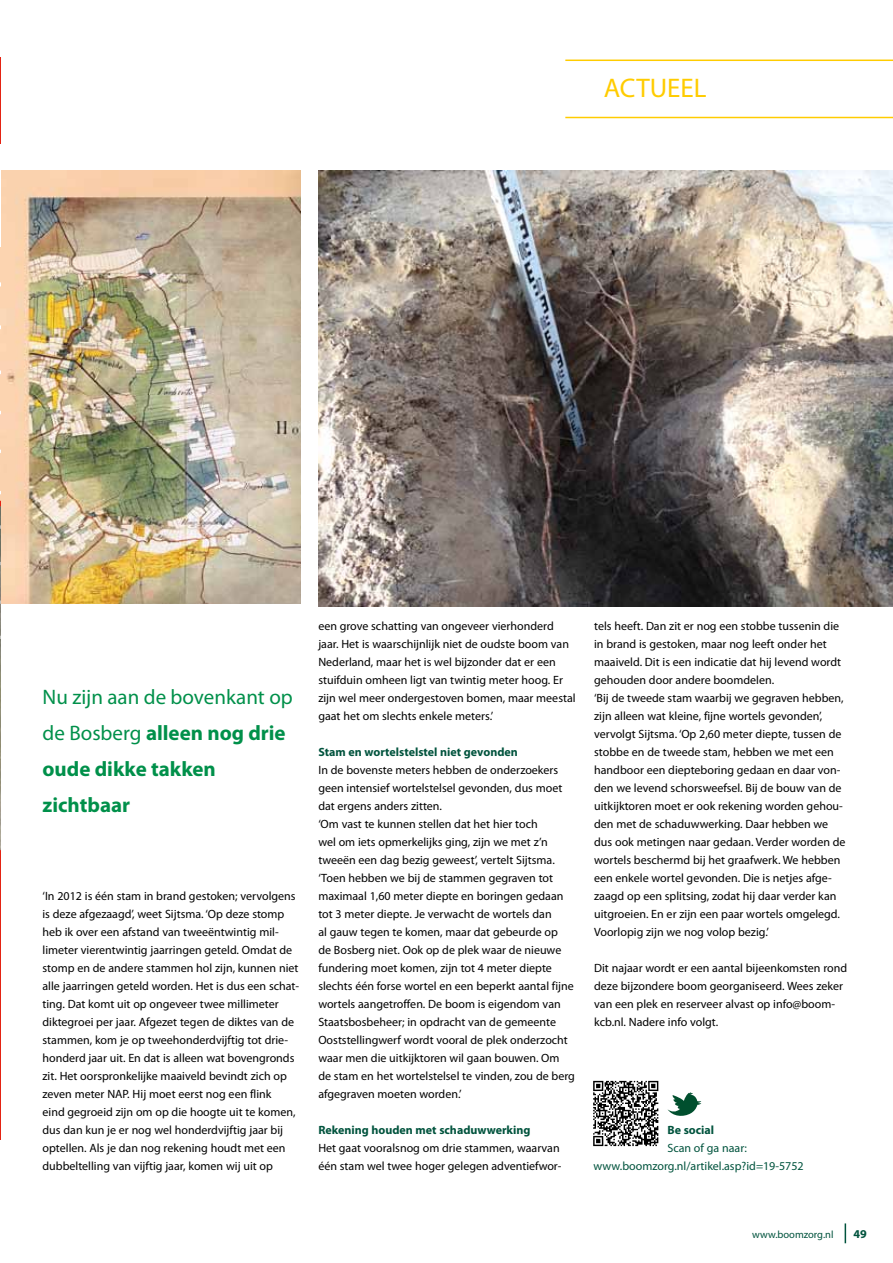
<style>
.page{position:relative;width:893px;height:1263px;background:#fff}
.page>*{position:absolute;margin:0;border:0;box-sizing:border-box;transform-origin:0 0}
.t1{font:27px "Myriad Pro";color:#fc0}
.t2{font:700 21px/36px "Myriad Pro";color:#00904a}
.t3{font:12px/18px "Myriad Pro";color:#000}
.t4{font:700 12px "Myriad Pro";color:#00533d}
.t5{font:12px/18px "Myriad Pro";color:#00533d}
.t6{font:10.5px "Myriad Pro";color:#00533d}
.s1{font-weight:400}
</style>
<div class="page">
<svg style="left:845px;top:1223px;width:1px;height:20px"></svg>
<hr style="left:565px;top:117px;width:328px;height:1px;background:#fc0">
<hr style="left:565px;top:60px;width:328px;height:1px;background:#fc0">
<img style="left:1px;top:170px;width:299px;height:434px">
<img style="left:318px;top:170px;width:575px;height:437px">
<hr style="left:0;top:853px;width:1px;height:287px;background:#e42313">
<svg style="left:0;top:57px;width:1px;height:796px"></svg>
<svg style="left:593px;top:1081px;width:65px;height:65px"></svg>
<svg style="left:667px;top:1092px;width:34px;height:24px"></svg>
<h1 class="t1" style="left:604px;top:71px;width:104px">ACTUEEL</h1>
<h2 class="t2" style="left:43px;top:678px;width:252px"><span class="s1">Nu zijn aan de bovenkant op de Bosberg</span> alleen nog drie oude dikke takken zichtbaar</h2>
<p class="t3" style="left:43px;top:887px;width:258px">‘In 2012 is één stam in brand gestoken; vervolgens is deze afgezaagd’, weet Sijtsma. ‘Op deze stomp heb ik over een afstand van tweeëntwintig mil&shy;limeter vierentwintig jaarringen geteld. Omdat de stomp en de andere stammen hol zijn, kunnen niet alle jaarringen geteld worden. Het is dus een schat&shy;ting. Dat komt uit op ongeveer twee millimeter diktegroei per jaar. Afgezet tegen de diktes van de stammen, kom je op tweehonderdvijftig tot drie&shy;honderd jaar uit. En dat is alleen wat bovengronds zit. Het oorspronkelijke maaiveld bevindt zich op zeven meter NAP. Hij moet eerst nog een flink<br>eind gegroeid zijn om op die hoogte uit te komen, dus dan kun je er nog wel honderdvijftig jaar bij optellen. Als je dan nog rekening houdt met een dubbeltelling van vijftig jaar, komen wij uit op</p>
<p class="t3" style="left:318px;top:617px;width:259px">een grove schatting van ongeveer vierhonderd jaar. Het is waarschijnlijk niet de oudste boom van Nederland, maar het is wel bijzonder dat er een stuifduin omheen ligt van twintig meter hoog. Er zijn wel meer ondergestoven bomen, maar meestal gaat het om slechts enkele meters.’</p>
<p class="t4" style="left:318px;top:744px;width:201px">Stam en wortelstelstel niet gevonden</p>
<p class="t3" style="left:318px;top:761px;width:258px">In de bovenste meters hebben de onderzoekers geen intensief wortelstelsel gevonden, dus moet dat ergens anders zitten.<br>‘Om vast te kunnen stellen dat het hier toch<br>wel om iets opmerkelijks ging, zijn we met z’n tweeën een dag bezig geweest’, vertelt Sijtsma. ‘Toen hebben we bij de stammen gegraven tot maximaal 1,60 meter diepte en boringen gedaan tot 3 meter diepte. Je verwacht de wortels dan<br>al gauw tegen te komen, maar dat gebeurde op<br>de Bosberg niet. Ook op de plek waar de nieuwe fundering moet komen, zijn tot 4 meter diepte slechts één forse wortel en een beperkt aantal fijne wortels aangetroffen. De boom is eigendom van Staatsbosbeheer; in opdracht van de gemeente Ooststellingwerf wordt vooral de plek onderzocht waar men die uitkijktoren wil gaan bouwen. Om de stam en het wortelstelsel te vinden, zou de berg afgegraven moeten worden.’</p>
<p class="t4" style="left:318px;top:1122px;width:214px">Rekening houden met schaduwwerking</p>
<p class="t3" style="left:318px;top:1139px;width:245px">Het gaat vooralsnog om drie stammen, waarvan één stam wel twee hoger gelegen adventiefwor-</p>
<p class="t3" style="left:594px;top:617px;width:253px">tels heeft. Dan zit er nog een stobbe tussenin die in brand is gestoken, maar nog leeft onder het maaiveld. Dit is een indicatie dat hij levend wordt gehouden door andere boomdelen.<br>‘Bij de tweede stam waarbij we gegraven hebben, zijn alleen wat kleine, fijne wortels gevonden’, vervolgt Sijtsma. ‘Op 2,60 meter diepte, tussen de stobbe en de tweede stam, hebben we met een handboor een diepteboring gedaan en daar von&shy;den we levend schorsweefsel. Bij de bouw van de uitkijktoren moet er ook rekening worden gehou&shy;den met de schaduwwerking. Daar hebben we dus ook metingen naar gedaan. Verder worden de wortels beschermd bij het graafwerk. We hebben een enkele wortel gevonden. Die is netjes afge&shy;zaagd op een splitsing, zodat hij daar verder kan uitgroeien. En er zijn een paar wortels omgelegd.<br>Voorlopig zijn we nog volop bezig.’</p>
<p class="t3" style="left:594px;top:959px;width:255px">Dit najaar wordt er een aantal bijeenkomsten rond deze bijzondere boom georganiseerd. Wees zeker van een plek en reserveer alvast op info@boom&shy;kcb.nl. Nadere info volgt.</p>
<p class="t4" style="left:667px;top:1122px;width:48px">Be social</p>
<p class="t5" style="left:594px;top:1139px;width:212px;text-indent:74px">Scan of ga naar: www.boomzorg.nl/artikel.asp?id=19-5752</p>
<p class="t6" style="left:752px;top:1228px;width:83px">www.boomzorg.nl</p>
<p class="t4" style="left:853px;top:1226px;width:15px">49</p>
</div>
